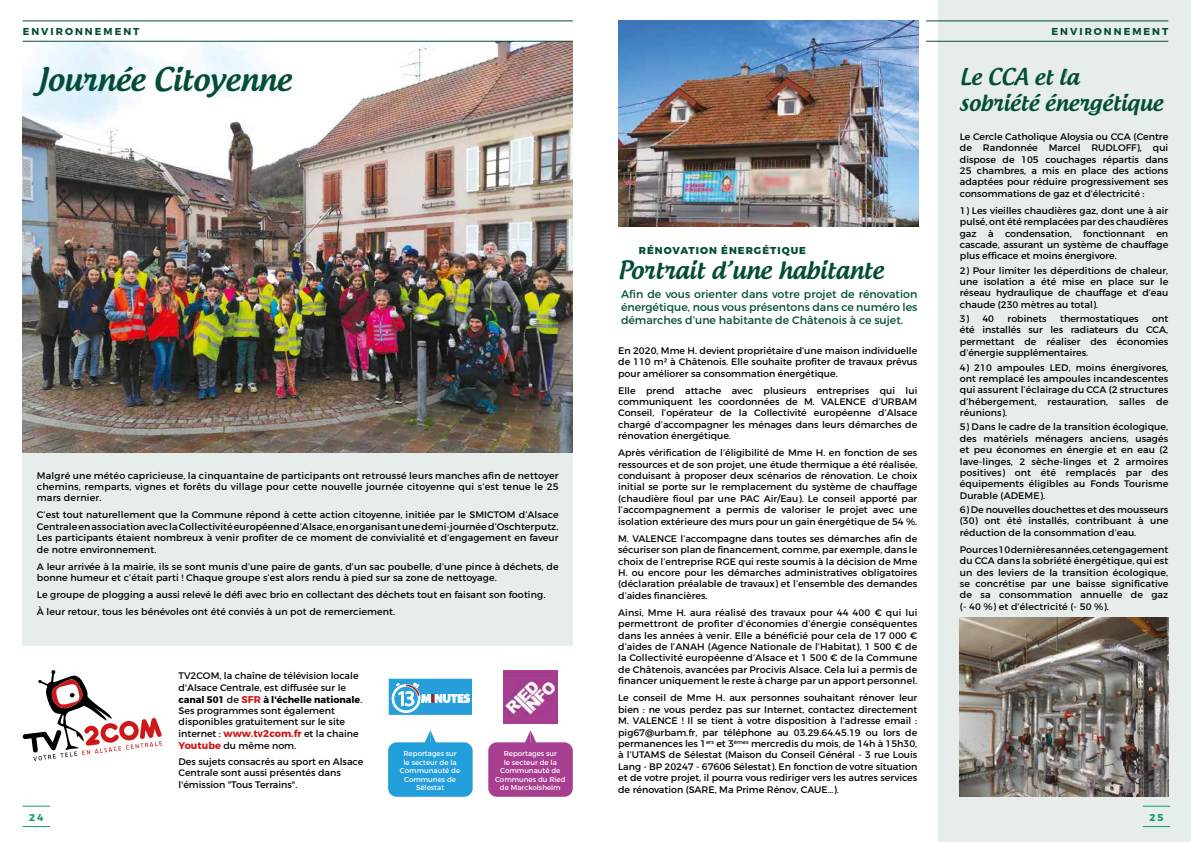
<style>
.page{position:relative;width:1191px;height:842px;background:#fff}
.page>*{position:absolute;margin:0;border:0;box-sizing:border-box;transform-origin:0 0}
.t1{font:500 31px "Androgyne";color:#034d38}
.t2{font:500 24px "Androgyne";color:#034d38}
.t3{font:500 22px/26px "Androgyne";color:#034d38}
.t4{font:700 11.9px "Myriad Pro";color:#fefeff}
.t5{font:11px/13.2px "Montserrat";color:#034d38;text-align:justify}
.t6{font:700 10px "Montserrat";letter-spacing:.2em;color:#034d38}
.t7{font:800 10px "Montserrat";letter-spacing:.1em;color:#034d38}
.t8{font:700 10px "Montserrat";color:#169b75}
.t9{font:9.5px/11.4px "Montserrat";color:#000;text-align:justify}
.t10{font:7.1px/8.6px "Montserrat";color:#fff;text-align:center}
.s1{font-weight:700}
.s2{font-weight:700;font-size:9.8px;color:#cd1719}
.s3{font-family:"Myriad Web Pro";font-size:21.5px}
.s4{color:#ad2023}
</style>
<div class="page">
<div style="left:938px;top:0;width:253px;height:842px;background:#e6edeb"></div>
<img style="left:960px;top:617px;width:208px;height:180px">
<img style="left:618px;top:20px;width:300px;height:207px">
<hr style="left:926px;top:21px;width:242px;height:1px;background:#034d38">
<hr style="left:926px;top:41px;width:242px;height:1px;background:#034d38">
<div style="left:23px;top:369px;width:550px;height:277px;background:#e6edeb"></div>
<img style="left:23px;top:42px;width:550px;height:410px">
<svg style="left:23px;top:670px;width:139px;height:91px"></svg>
<div style="left:389px;top:679px;width:83px;height:36px;background:#269fda"></div>
<svg style="left:391px;top:682px;width:79px;height:31px"></svg>
<img style="left:504px;top:670px;width:53px;height:53px">
<svg style="left:425px;top:730px;width:11px;height:12px"></svg>
<svg style="left:525px;top:730px;width:11px;height:12px"></svg>
<div style="left:388px;top:742px;width:84px;height:55px;background:#229eda;border-radius:9px"></div>
<div style="left:488px;top:742px;width:85px;height:55px;background:#a73e8f;border-radius:9px"></div>
<hr style="left:23px;top:21px;width:550px;height:1px;background:#034d38">
<hr style="left:23px;top:41px;width:550px;height:1px;background:#034d38">
<svg style="left:1142px;top:806px;width:28px;height:1px"></svg>
<svg style="left:1142px;top:826px;width:28px;height:1px"></svg>
<svg style="left:23px;top:806px;width:27px;height:1px"></svg>
<svg style="left:23px;top:826px;width:27px;height:1px"></svg>
<p class="t6" style="left:23px;top:26px;width:118px">ENVIRONNEMENT</p>
<h1 class="t1" style="left:37px;top:60px;width:256px">Journée Citoyenne</h1>
<p class="t9" style="left:37px;top:469px;width:523px">Malgré une météo capricieuse, la cinquantaine de participants ont retroussé leurs manches afin de nettoyer chemins, remparts, vignes et forêts du village pour cette nouvelle journée citoyenne qui s’est tenue le 25 mars dernier.</p>
<p class="t9" style="left:37px;top:509px;width:523px">C’est tout naturellement que la Commune répond à cette action citoyenne, initiée par le SMICTOM d’Alsace Centrale en association avec la Collectivité européenne d’Alsace, en organisant une demi-journée d’Oschterputz.<br>Les participants étaient nombreux à venir profiter de ce moment de convivialité et d’engagement en faveur de notre environnement.</p>
<p class="t9" style="left:37px;top:561px;width:523px">A leur arrivée à la mairie, ils se sont munis d’une paire de gants, d’un sac poubelle, d’une pince à déchets, de bonne humeur et c’était parti ! Chaque groupe s’est alors rendu à pied sur sa zone de nettoyage.</p>
<p class="t9" style="left:37px;top:586px;width:510px;line-height:17.1px">Le groupe de plogging a aussi relevé le défi avec brio en collectant des déchets tout en faisant son footing.<br>À leur retour, tous les bénévoles ont été conviés à un pot de remerciement.</p>
<p class="t9" style="left:179px;top:670px;width:185px;text-align:left">TV2COM, la chaîne de télévision locale d'Alsace Centrale, est diffusée sur le <span class="s1">canal 501</span> de <span class="s2">SFR</span> <span class="s1">à l'échelle nationale</span>.<br>Ses programmes sont également disponibles gratuitement sur le site internet : <span class="s2">www.tv2com.fr</span> et la chaine <span class="s2">Youtube</span> du même nom.</p>
<p class="t9" style="left:179px;top:756px;width:186px;text-align:left">Des sujets consacrés au sport en Alsace<br>Centrale sont aussi présentés dans l'émission "Tous Terrains".</p>
<p class="t4" style="left:396px;top:691px;width:75px"><span class="s3">13</span> M<span class="s4">I</span>NUTES</p>
<p class="t10" style="left:400px;top:749px;width:62px">Reportages sur le secteur de la<br>Communauté de<br>Communes de<br>Sélestat</p>
<p class="t10" style="left:495px;top:749px;width:72px">Reportages sur<br>le secteur de la<br>Communauté de<br>Communes du Ried de Marckolsheim</p>
<p class="t7" style="left:639px;top:244px;width:169px">RÉNOVATION ÉNERGÉTIQUE</p>
<h2 class="t2" style="left:618px;top:255px;width:267px">Portrait d’une habitante</h2>
<p class="t5" style="left:621px;top:287px;width:298px">Afin de vous orienter dans votre projet de rénovation énergétique, nous vous présentons dans ce numéro les démarches d’une habitante de Châtenois à ce sujet.</p>
<p class="t9" style="left:618px;top:345px;width:301px">En 2020, Mme H. devient propriétaire d’une maison individuelle de 110 m² à Châtenois. Elle souhaite profiter de travaux prévus pour améliorer sa consommation énergétique.</p>
<p class="t9" style="left:618px;top:384px;width:301px">Elle prend attache avec plusieurs entreprises qui lui communiquent les coordonnées de M. VALENCE d’URBAM Conseil, l’opérateur de la Collectivité européenne d’Alsace chargé d’accompagner les ménages dans leurs démarches de rénovation énergétique.</p>
<p class="t9" style="left:618px;top:447px;width:301px">Après vérification de l’éligibilité de Mme H. en fonction de ses ressources et de son projet, une étude thermique a été réalisée, conduisant à proposer deux scénarios de rénovation. Le choix initial se porte sur le remplacement du système de chauffage (chaudière fioul par une PAC Air/Eau). Le conseil apporté par l’accompagnement a permis de valoriser le projet avec une isolation extérieure des murs pour un gain énergétique de 54 %.</p>
<p class="t9" style="left:618px;top:533px;width:301px">M. VALENCE l’accompagne dans toutes ses démarches afin de sécuriser son plan de financement, comme, par exemple, dans le choix de l’entreprise RGE qui reste soumis à la décision de Mme H. ou encore pour les démarches administratives obligatoires (déclaration préalable de travaux) et l’ensemble des demandes d’aides financières.</p>
<p class="t9" style="left:618px;top:607px;width:301px">Ainsi, Mme H. aura réalisé des travaux pour 44 400 € qui lui permettront de profiter d’économies d’énergie conséquentes dans les années à venir. Elle a bénéficié pour cela de 17 000 € d’aides de l’ANAH (Agence Nationale de l’Habitat), 1 500 € de la Collectivité européenne d’Alsace et 1 500 € de la Commune de Châtenois, avancées par Procivis Alsace. Cela lui a permis de financer uniquement le reste à charge par un apport personnel.</p>
<p class="t9" style="left:618px;top:692px;width:301px">Le conseil de Mme H. aux personnes souhaitant rénover leur bien : ne vous perdez pas sur Internet, contactez directement M. VALENCE ! Il se tient à votre disposition à l’adresse email : pig67@urbam.fr, par téléphone au 03.29.64.45.19 ou lors de permanences les 1<sup>ers</sup> et 3<sup>èmes</sup> mercredis du mois, de 14h à 15h30, à l’UTAMS de Sélestat (Maison du Conseil Général - 3 rue Louis Lang - BP 20247 - 67606 Sélestat). En fonction de votre situation et de votre projet, il pourra vous rediriger vers les autres services de rénovation (SARE, Ma Prime Rénov, CAUE…).</p>
<p class="t6" style="left:1051px;top:26px;width:118px">ENVIRONNEMENT</p>
<h3 class="t3" style="left:960px;top:63px;width:205px">Le CCA et la sobriété énergétique</h3>
<p class="t9" style="left:960px;top:131px;width:210px">Le Cercle Catholique Aloysia ou CCA (Centre de Randonnée Marcel RUDLOFF), qui dispose de 105 couchages répartis dans 25 chambres, a mis en place des actions adaptées pour réduire progressivement ses consommations de gaz et d’électricité :</p>
<p class="t9" style="left:960px;top:205px;width:210px">1) Les vieilles chaudières gaz, dont une à air pulsé, ont été remplacées par des chaudières gaz à condensation, fonctionnant en cascade, assurant un système de chauffage plus efficace et moins énergivore.</p>
<p class="t9" style="left:960px;top:265px;width:210px">2) Pour limiter les déperditions de chaleur, une isolation a été mise en place sur le réseau hydraulique de chauffage et d’eau chaude (230 mètres au total).</p>
<p class="t9" style="left:960px;top:313px;width:36px">3) 40</p>
<p class="t9" style="left:1007px;top:313px;width:41px">robinets</p>
<p class="t9" style="left:1060px;top:313px;width:80px">thermostatiques</p>
<p class="t9" style="left:960px;top:313px;width:210px;text-indent:192px">ont été installés sur les radiateurs du CCA, permettant de réaliser des économies d’énergie supplémentaires.</p>
<p class="t9" style="left:960px;top:361px;width:210px">4) 210 ampoules LED, moins énergivores, ont remplacé les ampoules incandescentes qui assurent l’éclairage du CCA (2 structures d’hébergement, restauration, salles de réunions).</p>
<p class="t9" style="left:960px;top:421px;width:210px">5) Dans le cadre de la transition écologique, des matériels ménagers anciens, usagés et peu économes en énergie et en eau (2 lave-linges, 2 sèche-linges et 2 armoires positives) ont été remplacés par des équipements éligibles au Fonds Tourisme Durable (ADEME).</p>
<p class="t9" style="left:960px;top:504px;width:210px">6) De nouvelles douchettes et des mousseurs (30) ont été installés, contribuant à une réduction de la consommation d’eau.</p>
<p class="t9" style="left:960px;top:544px;width:210px">Pour ces 10 dernières années, cet engagement du CCA dans la sobriété énergétique, qui est un des leviers de la transition écologique, se concrétise par une baisse significative de sa consommation annuelle de gaz (- 40 %) et d’électricité (- 50 %).</p>
<p class="t8" style="left:29px;top:811px;width:16px">24</p>
<p class="t8" style="left:1149px;top:811px;width:15px">25</p>
</div>
